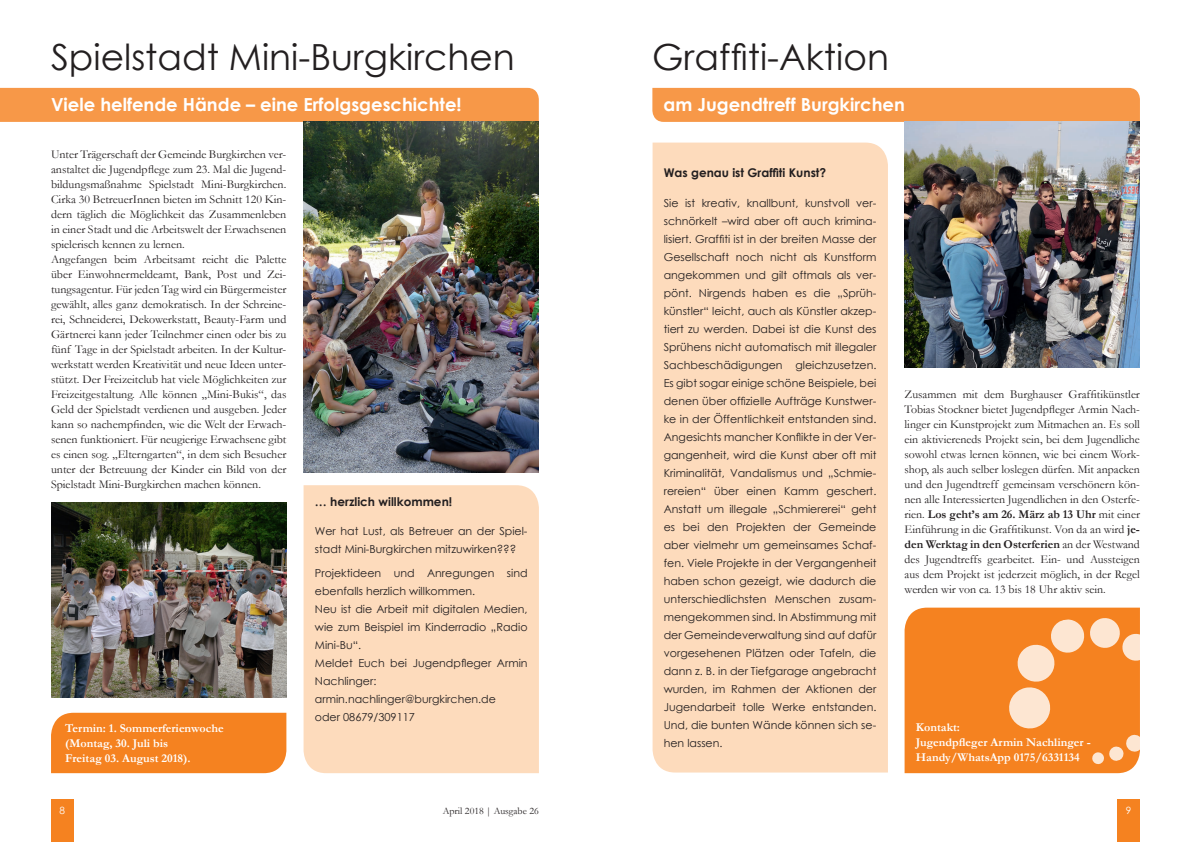
<style>
.page{position:relative;width:1191px;height:842px;background:#fff}
.page>*{position:absolute;margin:0;border:0;box-sizing:border-box;transform-origin:0 0}
.t1{font:36px "Century Gothic";color:#231f20}
.t2{font:700 18px "Century Gothic";color:#fff}
.t3{font:12px/15px "Garamond";color:#231f20}
.t4{font:700 12px/15px "Garamond";color:#fff}
.t5{font:700 12px "Century Gothic";color:#231f20}
.t6{font:11px/18px "Century Gothic";color:#231f20}
.t7{font:10px "Garamond";color:#231f20}
.t8{font:10px "Century Gothic";color:#fff}
.s1{font-weight:700}
</style>
<div class="page">
<div style="left:51px;top:799px;width:23px;height:43px;background:#f58220"></div>
<div style="left:1117px;top:799px;width:23px;height:43px;background:#f58220"></div>
<div style="left:0;top:88px;width:539px;height:34px;background:#f79848"></div>
<div style="left:652px;top:88px;width:488px;height:34px;background:#f79848"></div>
<div style="left:652px;top:143px;width:236px;height:629px;background:#fddbbc"></div>
<div style="left:51px;top:713px;width:235px;height:60px;background:#f58220"></div>
<div style="left:303px;top:485px;width:236px;height:288px;background:#fddbbc"></div>
<img style="left:51px;top:503px;width:235px;height:195px">
<img style="left:304px;top:122px;width:235px;height:351px">
<img style="left:904px;top:122px;width:236px;height:246px">
<svg style="left:904px;top:608px;width:236px;height:165px;background:#f68f37"></svg>
<h1 class="t1" style="left:51px;top:31px;width:465px">Spielstadt Mini-Burgkirchen</h1>
<h2 class="t2" style="left:51px;top:91px;width:412px">Viele helfende Hände – eine Erfolgsgeschichte!</h2>
<p class="t3" style="left:51px;top:146px;width:237px">Unter Trägerschaft der Gemeinde Burgkirchen ver&shy;anstaltet die Jugendpflege zum 23. Mal die Jugend&shy;bildungsmaßnahme Spielstadt Mini-Burgkirchen.<br>Cirka 30 BetreuerInnen bieten im Schnitt 120 Kin&shy;dern täglich die Möglichkeit das Zusammenleben in einer Stadt und die Arbeitswelt der Erwachsenen spielerisch kennen zu lernen.<br>Angefangen beim Arbeitsamt reicht die Palette über Einwohnermeldeamt, Bank, Post und Zei&shy;tungsagentur. Für jeden Tag wird ein Bürgermeister gewählt, alles ganz demokratisch. In der Schreine&shy;rei, Schneiderei, Dekowerkstatt, Beauty-Farm und Gärtnerei kann jeder Teilnehmer einen oder bis zu fünf Tage in der Spielstadt arbeiten. In der Kultur&shy;werkstatt werden Kreativität und neue Ideen unter&shy;stützt. Der Freizeitclub hat viele Möglichkeiten zur Freizeitgestaltung. Alle können „Mini-Bukis“, das Geld der Spielstadt verdienen und ausgeben. Jeder kann so nachempfinden, wie die Welt der Erwach&shy;senen funktioniert. Für neugierige Erwachsene gibt es einen sog. „Elterngarten“, in dem sich Besucher unter der Betreuung der Kinder ein Bild von der Spielstadt Mini-Burgkirchen machen können.</p>
<p class="t4" style="left:65px;top:720px;width:160px">Termin: 1. Sommerferienwoche (Montag, 30. Juli bis<br>Freitag 03. August 2018).</p>
<p class="t5" style="left:315px;top:493px;width:139px">… herzlich willkommen!</p>
<p class="t6" style="left:315px;top:522px;width:214px">Wer hat Lust, als Betreuer an der Spiel&shy;stadt Mini-Burgkirchen mitzuwirken???</p>
<p class="t6" style="left:315px;top:564px;width:214px">Projektideen und Anregungen sind ebenfalls herzlich willkommen.<br>Neu ist die Arbeit mit digitalen Medien, wie zum Beispiel im Kinderradio „Radio<br>Mini-Bu“.<br>Meldet Euch bei Jugendpfleger Armin<br>Nachlinger: armin.nachlinger@burgkirchen.de<br>oder 08679/309117</p>
<h1 class="t1" style="left:652px;top:31px;width:238px">Graffiti-Aktion</h1>
<h2 class="t2" style="left:663px;top:91px;width:243px">am Jugendtreff Burgkirchen</h2>
<p class="t5" style="left:663px;top:164px;width:164px">Was genau ist Graffiti Kunst?</p>
<p class="t6" style="left:663px;top:194px;width:214px;text-align:justify">Sie ist kreativ, knallbunt, kunstvoll ver&shy;schnörkelt –wird aber oft auch krimina&shy;lisiert. Graffiti ist in der breiten Masse der Gesellschaft noch nicht als Kunstform angekommen und gilt oftmals als ver&shy;pönt. Nirgends haben es die „Sprüh&shy;künstler“ leicht, auch als Künstler akzep&shy;tiert zu werden. Dabei ist die Kunst des Sprühens nicht automatisch mit illegaler Sachbeschädigungen gleichzusetzen.<br>Es gibt sogar einige schöne Beispiele, bei denen über offizielle Aufträge Kunstwer&shy;ke in der Öffentlichkeit entstanden sind.<br>Angesichts mancher Konflikte in der Ver&shy;gangenheit, wird die Kunst aber oft mit Kriminalität, Vandalismus und „Schmie&shy;rereien“ über einen Kamm geschert.<br>Anstatt um illegale „Schmiererei“ geht es bei den Projekten der Gemeinde aber vielmehr um gemeinsames Schaf&shy;fen. Viele Projekte in der Vergangenheit haben schon gezeigt, wie dadurch die unterschiedlichsten Menschen zusam&shy;mengekommen sind. In Abstimmung mit der Gemeindeverwaltung sind auf dafür vorgesehenen Plätzen oder Tafeln, die dann z. B. in der Tiefgarage angebracht wurden, im Rahmen der Aktionen der Jugendarbeit tolle Werke entstanden.<br>Und, die bunten Wände können sich se&shy;hen lassen.</p>
<p class="t3" style="left:904px;top:386px;width:237px;text-align:justify">Zusammen mit dem Burghauser Graffitikünstler Tobias Stockner bietet Jugendpfleger Armin Nach&shy;linger ein Kunstprojekt zum Mitmachen an. Es soll ein aktiviereneds Projekt sein, bei dem Jugendliche sowohl etwas lernen können, wie bei einem Work&shy;shop, als auch selber loslegen dürfen. Mit anpacken und den Jugendtreff gemeinsam verschönern kön&shy;nen alle Interessierten Jugendlichen in den Osterfe&shy;rien. <span class="s1">Los geht’s am 26. März ab 13 Uhr</span> mit einer Einführung in die Graffitikunst. Von da an wird <span class="s1">je&shy;den Werktag in den Osterferien</span> an der Westwand des Jugendtreffs gearbeitet. Ein- und Aussteigen aus dem Projekt ist jederzeit möglich, in der Regel werden wir von ca. 13 bis 18 Uhr aktiv sein.</p>
<p class="t4" style="left:916px;top:720px;width:176px">Kontakt:<br>Jugendpfleger Armin Nachlinger -<br>Handy/WhatsApp 0175/6331134</p>
<p class="t8" style="left:60px;top:803px;width:7px">8</p>
<p class="t7" style="left:443px;top:804px;width:98px">April 2018 | Ausgabe 26</p>
<p class="t8" style="left:1125px;top:803px;width:7px">9</p>
</div>
